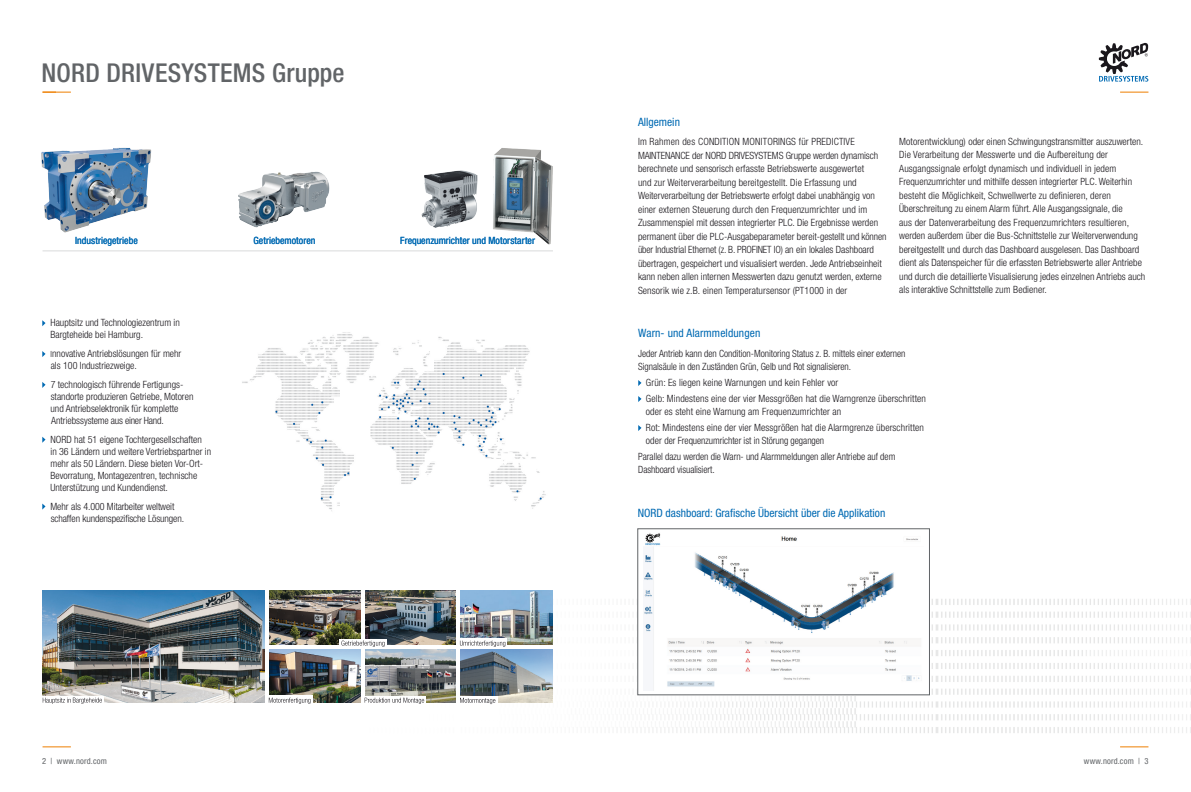
<style>
.page{position:relative;width:1191px;height:792px;background:#fff}
.page>*{position:absolute;margin:0;border:0;box-sizing:border-box;transform-origin:0 0}
.t1{font:500 condensed 26px "Helvetica Neue LT Std";letter-spacing:.005em;color:#616467}
.t2{font:condensed 11.5px "Helvetica Neue LT Std";color:#006ab3}
.t3{font:300 condensed 10px/13.5px "Helvetica Neue LT Std";color:#1a171c}
.Bildunterschift{font:condensed 10px "Helvetica Neue LT Std";color:#006ab3}
.t4{font:condensed 8.5px "Helvetica Neue LT Std";letter-spacing:.02em;color:#616467}
.s1{font-size:8.5px}
</style>
<div class="page">
<svg style="left:43px;top:92px;width:28px;height:1px"></svg>
<svg style="left:43px;top:746px;width:28px;height:1px"></svg>
<img style="left:941px;top:599px;width:250px;height:134px">
<img style="left:652px;top:595px;width:286px;height:138px">
<svg style="left:1120px;top:746px;width:28px;height:1px"></svg>
<svg style="left:1120px;top:92px;width:28px;height:1px"></svg>
<svg style="left:1098px;top:43px;width:50px;height:39px"></svg>
<svg style="left:638px;top:380px;width:3px;height:6px"></svg>
<svg style="left:638px;top:396px;width:3px;height:6px"></svg>
<svg style="left:638px;top:425px;width:3px;height:6px"></svg>
<div style="left:637px;top:529px;width:292px;height:166px;background:#fff;border:1px solid #616467"></div>
<img style="left:644px;top:533px;width:277px;height:158px">
<img style="left:453px;top:148px;width:100px;height:103px">
<img style="left:41px;top:147px;width:111px;height:86px">
<img style="left:421px;top:168px;width:59px;height:63px">
<img style="left:238px;top:171px;width:92px;height:57px">
<hr style="left:43px;top:251px;width:510px;height:1px;background:#d9dadb">
<img style="left:43px;top:590px;width:222px;height:113px">
<img style="left:365px;top:590px;width:91px;height:55px">
<img style="left:269px;top:590px;width:92px;height:55px">
<img style="left:269px;top:649px;width:92px;height:54px">
<img style="left:460px;top:590px;width:93px;height:55px">
<svg style="left:460px;top:639px;width:47px;height:6px"></svg>
<svg style="left:339px;top:639px;width:47px;height:6px"></svg>
<img style="left:365px;top:649px;width:91px;height:54px">
<div style="left:268px;top:696px;width:44px;height:24px;background:#fff"></div>
<div style="left:363px;top:696px;width:63px;height:25px;background:#fff"></div>
<img style="left:460px;top:649px;width:93px;height:47px">
<hr style="left:361px;top:571px;width:3px;height:164px;background:#fff">
<svg style="left:42px;top:320px;width:4px;height:6px"></svg>
<svg style="left:42px;top:351px;width:4px;height:6px"></svg>
<svg style="left:42px;top:382px;width:4px;height:6px"></svg>
<svg style="left:42px;top:437px;width:4px;height:6px"></svg>
<svg style="left:42px;top:504px;width:4px;height:6px"></svg>
<div style="left:42px;top:696px;width:62px;height:19px;background:#fff"></div>
<svg style="left:269px;top:698px;width:41px;height:6px"></svg>
<svg style="left:341px;top:641px;width:43px;height:6px"></svg>
<svg style="left:460px;top:641px;width:45px;height:6px"></svg>
<svg style="left:365px;top:698px;width:59px;height:6px"></svg>
<svg style="left:460px;top:698px;width:35px;height:6px"></svg>
<img style="left:242px;top:332px;width:304px;height:179px">
<img style="left:498px;top:691px;width:358px;height:39px">
<svg style="left:43px;top:698px;width:59px;height:6px"></svg>
<h1 class="t1" style="left:41px;top:57px;width:305px">NORD DRIVESYSTEMS Gruppe</h1>
<p class="Bildunterschift" style="left:75px;top:235px;width:64px">Industriegetriebe</p>
<p class="Bildunterschift" style="left:253px;top:235px;width:63px">Getriebemotoren</p>
<p class="Bildunterschift" style="left:400px;top:235px;width:136px">Frequenzumrichter und Motorstarter</p>
<p class="t3" style="left:50px;top:317px;width:131px;line-height:12px">Hauptsitz und Technologiezentrum in<br>Bargteheide bei Hamburg.</p>
<p class="t3" style="left:51px;top:347px;width:132px;line-height:12px"><span class="s1">I</span>nnovative Antriebslösungen für mehr als 100 Industriezweige.</p>
<p class="t3" style="left:50px;top:378px;width:144px;line-height:12px">7 technologisch führende Fertigungs&shy;standorte produzieren Getriebe, Motoren und Antriebselektronik für komplette Antriebssysteme aus einer Hand.</p>
<p class="t3" style="left:50px;top:433px;width:162px;line-height:12px">NORD hat 51 eigene Tochtergesellschaften<br>in 36 Ländern und weitere Vertriebspartner in mehr als 50 Ländern. Diese bieten Vor-Ort-Bevorratung, Montagezentren, technische Unterstützung und Kundendienst.</p>
<p class="t3" style="left:50px;top:500px;width:135px;line-height:12px">Mehr als 4.000 Mitarbeiter weltweit schaffen kundenspezifische Lösungen.</p>
<p class="t2" style="left:638px;top:115px;width:43px">Allgemein</p>
<p class="t3" style="left:638px;top:135px;width:250px">Im Rahmen des CONDITION MONITORINGS für PREDICTIVE MAINTENANCE der NORD DRIVESYSTEMS Gruppe werden dynamisch berechnete und sensorisch erfasste Betriebswerte ausgewertet<br>und zur Weiterverarbeitung bereitgestellt. Die Erfassung und Weiterverarbeitung der Betriebswerte erfolgt dabei unabhängig von einer externen Steuerung durch den Frequenzumrichter und im Zusammenspiel mit dessen integrierter PLC. Die Ergebnisse werden permanent über die PLC-Ausgabeparameter bereit-gestellt und können über Industrial Ethernet (z. B. PROFINET IO) an ein lokales Dashboard übertragen, gespeichert und visualisiert werden. Jede Antriebseinheit kann neben allen internen Messwerten dazu genutzt werden, externe Sensorik wie z.B. einen Temperatursensor (PT1000 in der</p>
<p class="t3" style="left:899px;top:135px;width:248px">Motorentwicklung) oder einen Schwingungstransmitter auszuwerten.<br>Die Verarbeitung der Messwerte und die Aufbereitung der Ausgangssignale erfolgt dynamisch und individuell in jedem Frequenzumrichter und mithilfe dessen integrierter PLC. Weiterhin besteht die Möglichkeit, Schwellwerte zu definieren, deren Überschreitung zu einem Alarm führt. Alle Ausgangssignale, die<br>aus der Datenverarbeitung des Frequenzumrichters resultieren, werden außerdem über die Bus-Schnittstelle zur Weiterverwendung bereitgestellt und durch das Dashboard ausgelesen. Das Dashboard dient als Datenspeicher für die erfassten Betriebswerte aller Antriebe und durch die detaillierte Visualisierung jedes einzelnen Antriebs auch als interaktive Schnittstelle zum Bediener.</p>
<p class="t2" style="left:638px;top:327px;width:124px">Warn- und Alarmmeldungen</p>
<p class="t3" style="left:638px;top:346px;width:269px">Jeder Antrieb kann den Condition-Monitoring Status z. B. mittels einer externen<br>Signalsäule in den Zuständen Grün, Gelb und Rot signalisieren.</p>
<p class="t3" style="left:646px;top:374px;width:281px;line-height:16px">Grün: Es liegen keine Warnungen und kein Fehler vor<br>Gelb: Mindestens eine der vier Messgrößen hat die Warngrenze überschritten</p>
<p class="t3" style="left:646px;top:403px;width:279px;line-height:16px">oder es steht eine Warnung am Frequenzumrichter an<br>Rot: Mindestens eine der vier Messgrößen hat die Alarmgrenze überschritten</p>
<p class="t3" style="left:646px;top:434px;width:180px">oder der Frequenzumrichter ist in Störung gegangen</p>
<p class="t3" style="left:638px;top:450px;width:258px;line-height:13px">Parallel dazu werden die Warn- und Alarmmeldungen aller Antriebe auf dem<br>Dashboard visualisiert.</p>
<p class="t2" style="left:637px;top:506px;width:249px">NORD dashboard: Grafische Übersicht über die Applikation</p>
<p class="t4" style="left:42px;top:756px;width:66px">2 | www.nord.com</p>
<p class="t4" style="left:1083px;top:756px;width:66px">www.nord.com | 3</p>
</div>
